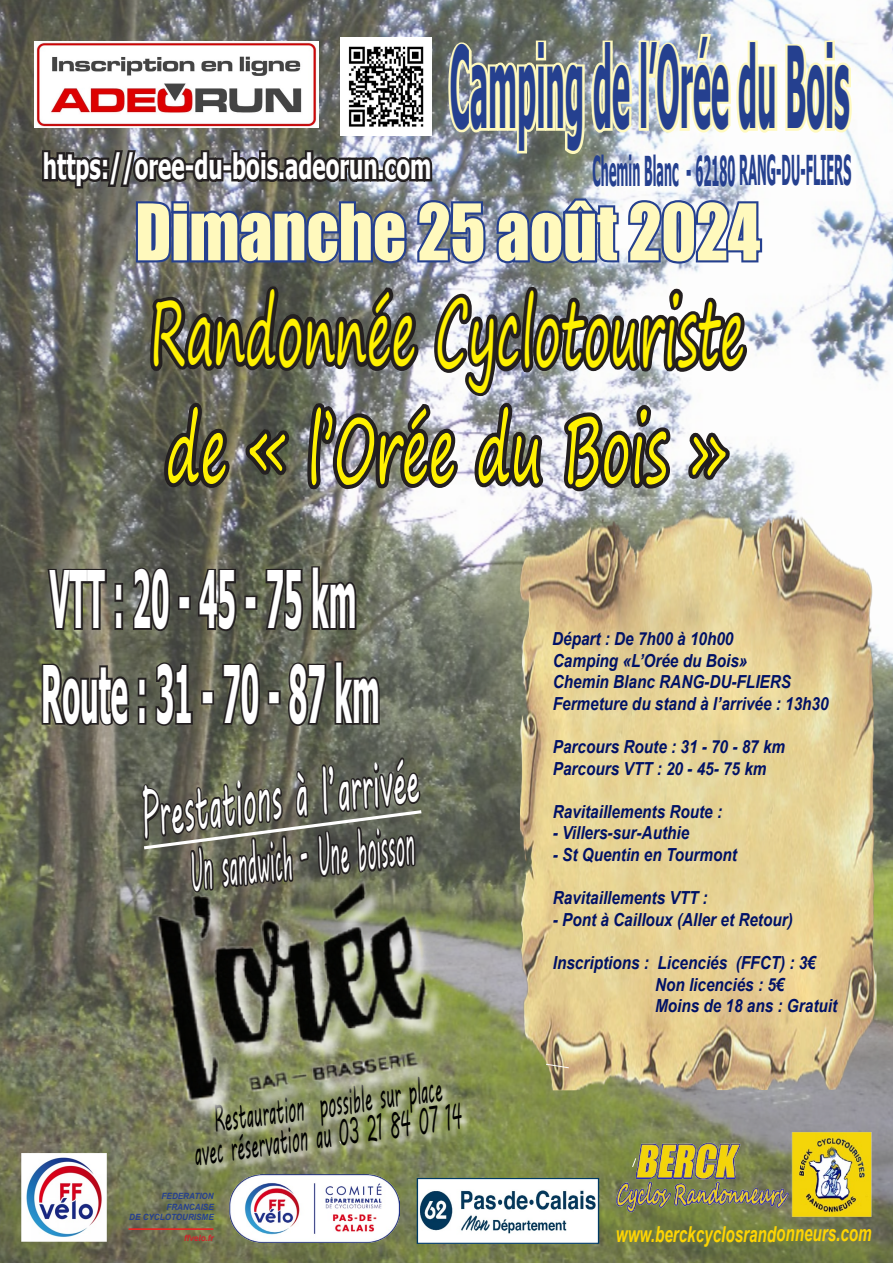
<style>
.page{position:relative;width:893px;height:1263px;background:#fff}
.page>*{position:absolute;margin:0;border:0;box-sizing:border-box;transform-origin:0 0}
.t1{font:700 112.2px "Tahoma";color:#25408f;scale:.27 1}
.t2{font:90px "Segoe Print";color:#fff101;scale:.53 1}
.t3{font:90px "Segoe Print";color:#fff101;scale:.58 1}
.t4{font:700 78.9px/94.8px "Tahoma";color:#fff;scale:.37 1}
.t5{font:72px "Impact";color:#fff9bd;scale:.91 1}
.t6{font:64.05px "MV Boli";color:#fff;scale:.42 1}
.t7{font:57.3px "MV Boli";color:#fff;scale:.31 1}
.t8{font:700 41.1px "Tahoma";letter-spacing:-.015em;color:#25408f;scale:.31 1}
.t9{font:36.75px/30.5px "MV Boli";color:#000;text-align:center;scale:.42 1}
.t10{font:700 34.95px "Tahoma";color:#fff;scale:.64 1}
.t11{font:italic 700 22.05px "Arial";color:#fed503;scale:.69 1}
.t12{font:italic 700 18px/21.6px "Arial";color:#016;scale:.85 1}
.t13{font:italic 700 8.55px/10.4px "Arial";color:#25408f;text-align:right;scale:.94 1}
.t14{font:italic 700 8.55px "Arial";color:#d1232a;scale:.94 1}
</style>
<div class="page">
<img style="left:0;top:0;width:893px;height:1263px">
<img style="left:519px;top:509px;width:358px;height:581px">
<svg style="left:545px;top:1063px;width:25px;height:6px"></svg>
<svg style="left:194px;top:1075px;width:277px;height:99px;background:#8c936a"></svg>
<img style="left:21px;top:1153px;width:86px;height:89px">
<img style="left:607px;top:1126px;width:278px;height:97px">
<hr style="left:129px;top:1228px;width:84px;height:2px;background:#ee2823">
<img style="left:40px;top:31px;width:814px;height:954px">
<img style="left:229px;top:1175px;width:170px;height:67px">
<img style="left:419px;top:1180px;width:178px;height:62px">
<div style="left:417px;top:1178px;width:182px;height:66px;border:1px solid #003a65"></div>
<img style="left:340px;top:38px;width:91px;height:97px">
<div style="left:159px;top:885px;width:288px;height:236px;background:#fff;opacity:.75"></div>
<img style="left:153px;top:879px;width:285px;height:241px">
<h1 class="t1" style="left:450px;top:9px;width:1483px">Camping de l’Orée du Bois</h1>
<h3 class="t10" style="left:43px;top:142px;width:608px">https://oree-du-bois.adeorun.com</h3>
<h3 class="t8" style="left:593px;top:142px;width:837px">Chemin Blanc - 62180 RANG-DU-FLIERS</h3>
<h3 class="t5" style="left:135px;top:176px;width:688px">Dimanche 25 août 2024</h3>
<h2 class="t2" style="left:150px;top:253px;width:1123px">Randonnée Cyclotouriste</h2>
<h2 class="t3" style="left:166px;top:369px;width:967px">de « l’Orée du Bois »</h2>
<h3 class="t4" style="left:41px;top:555px;width:916px">VTT : 20 - 45 - 75 km<br>Route : 31 - 70 - 87 km</h3>
<h3 class="t6" style="left:135px;top:771px;width:667px;rotate:-7deg">Prestations à l’arrivée</h3>
<h3 class="t7" style="left:185px;top:832px;width:730px;rotate:-7deg">Un sandwich - Une boisson</h3>
<h3 class="t9" style="left:187px;top:1107px;width:647px;rotate:-8deg">Restauration possible sur place<br>avec réservation au 03 21 84 07 14</h3>
<p class="t13" style="left:129px;top:1191px;width:91px">FEDERATION<br>FRANCAISE<br>DE CYCLOTOURISME</p>
<p class="t14" style="left:184px;top:1232px;width:33px">ffvelo.fr</p>
<p class="t12" style="left:552px;top:628px;width:327px">Départ : De 7h00 à 10h00<br>Camping «L’Orée du Bois»<br>Chemin Blanc RANG-DU-FLIERS<br>Fermeture du stand à l’arrivée : 13h30</p>
<p class="t12" style="left:553px;top:736px;width:275px">Parcours Route : 31 - 70 - 87 km<br>Parcours VTT : 20 - 45- 75 km</p>
<p class="t12" style="left:553px;top:801px;width:201px">Ravitaillements Route :</p>
<p class="t12" style="left:553px;top:823px;width:162px">- Villers-sur-Authie</p>
<p class="t12" style="left:553px;top:844px;width:218px">- St Quentin en Tourmont</p>
<p class="t12" style="left:553px;top:888px;width:184px">Ravitaillements VTT :</p>
<p class="t12" style="left:553px;top:909px;width:284px">- Pont à Cailloux (Aller et Retour)</p>
<p class="t12" style="left:655px;top:952px;width:216px;text-indent:-102px">Inscriptions : Licenciés (FFCT) : 3€<br>Non licenciés : 5€<br>Moins de 18 ans : Gratuit</p>
<p class="t11" style="left:616px;top:1219px;width:372px">www.berckcyclosrandonneurs.com</p>
</div>
